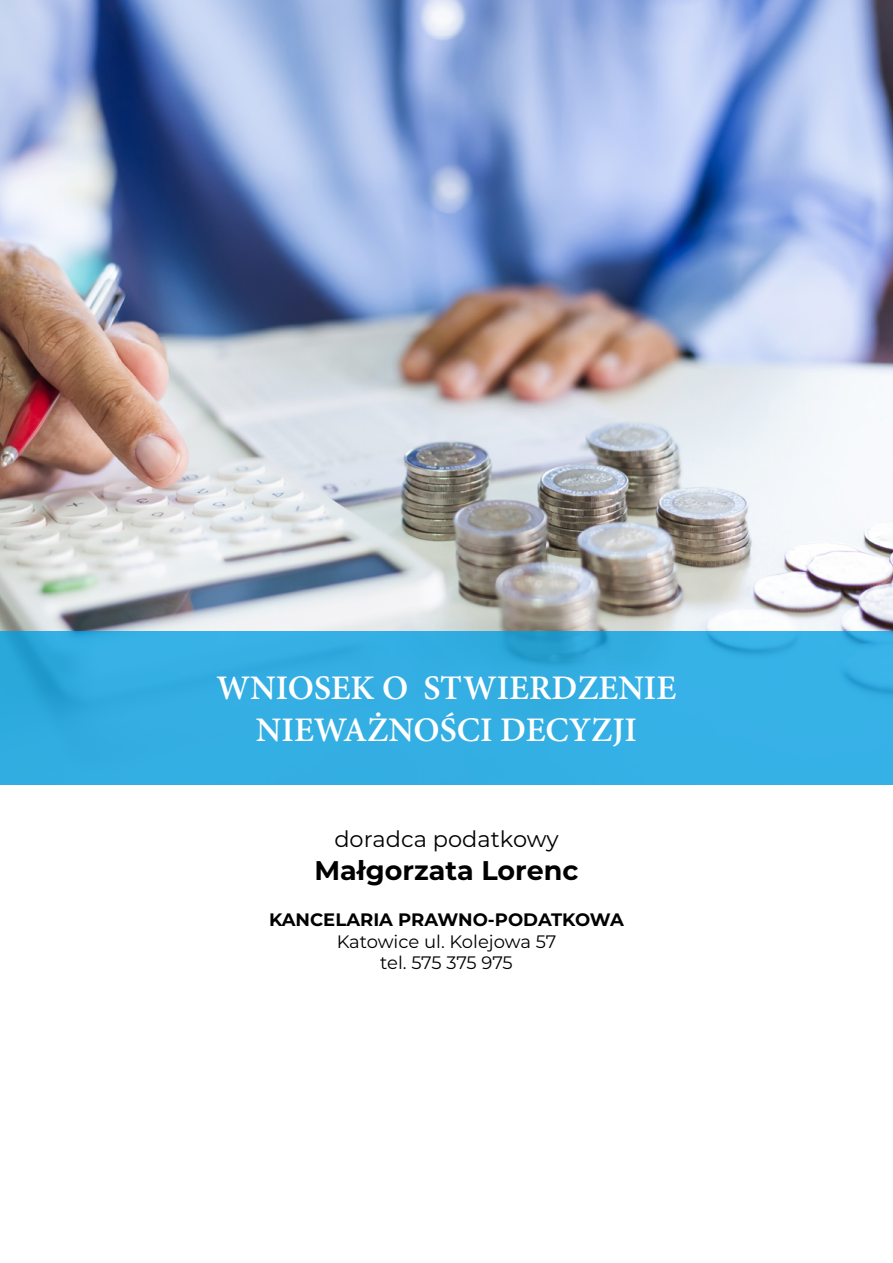
<style>
.page{position:relative;width:893px;height:1263px;background:#fff}
.page>*{position:absolute;margin:0;border:0;box-sizing:border-box;transform-origin:0 0}
.t1{font:600 34.5px/41.4px "Minion Pro";color:#fff;text-align:center}
.t2{font:700 27px "Montserrat";color:#000}
.t3{font:22.5px "Montserrat";color:#000}
.t4{font:18px/21.6px "Montserrat";letter-spacing:-.015em;color:#000;text-align:center}
.t5{font:700 18px "Montserrat";color:#000}
</style>
<div class="page">
<img style="left:0;top:0;width:893px;height:631px">
<div style="left:0;top:631px;width:893px;height:153px;background:#34afe3"></div>
<p class="t1" style="left:217px;top:667px;width:461px">WNIOSEK O STWIERDZENIE<br>NIEWAŻNOŚCI DECYZJI</p>
<p class="t3" style="left:334px;top:824px;width:226px">doradca podatkowy</p>
<p class="t2" style="left:314px;top:851px;width:265px">Małgorzata Lorenc</p>
<p class="t5" style="left:269px;top:907px;width:356px">KANCELARIA PRAWNO-PODATKOWA</p>
<p class="t4" style="left:337px;top:930px;width:221px">Katowice ul. Kolejowa 57 tel. 575 375 975</p>
</div>
